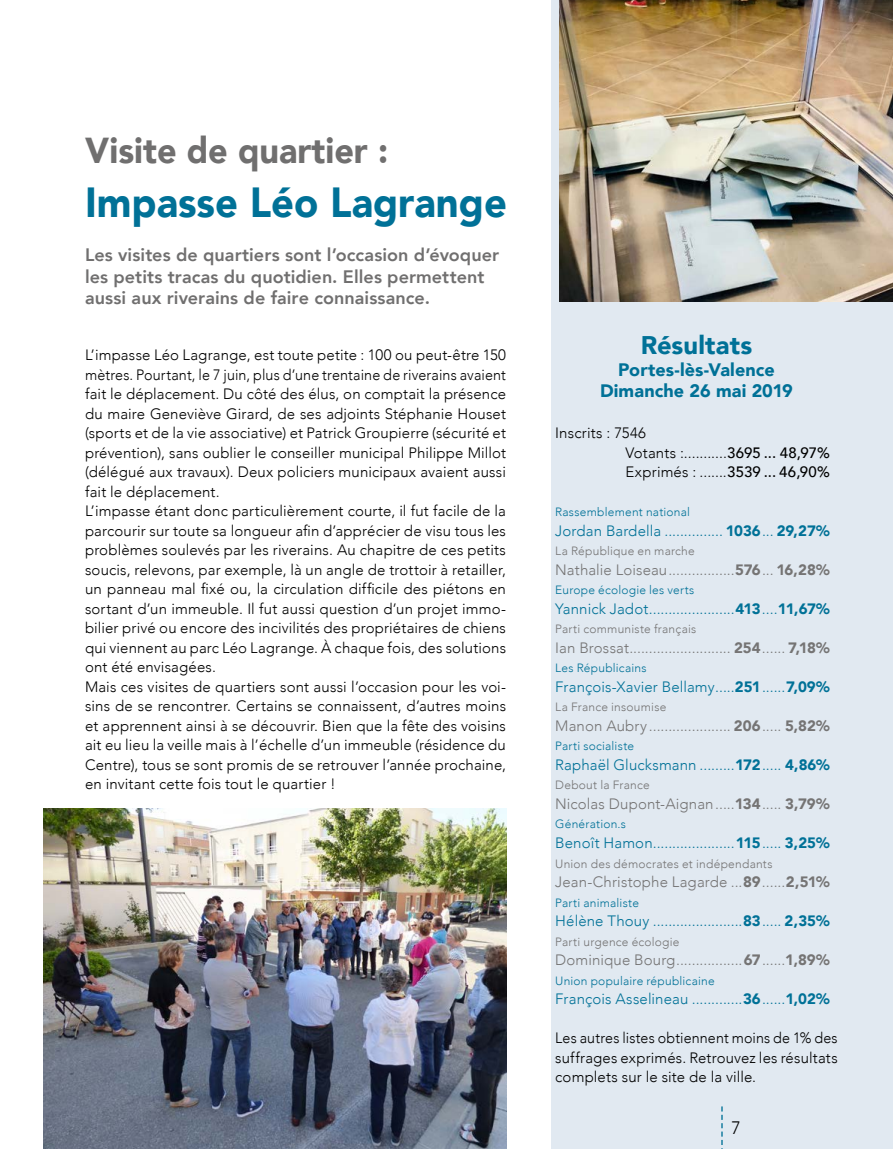
<style>
.page{position:relative;width:893px;height:1149px;background:#fff}
.page>*{position:absolute;margin:0;border:0;box-sizing:border-box;transform-origin:0 0}
.t1{font:900 42px "Avenir";color:#007197;scale:.95 1}
.t2{font:900 36px "Avenir";color:#706f6f;scale:.95 1}
.t3{font:900 25.5px "Avenir";letter-spacing:.005em;color:#007197}
.t4{font:800 18px/21.6px "Avenir";letter-spacing:.005em;color:#706f6f}
.t5{font:900 18px/21.6px "Avenir";letter-spacing:.005em;color:#007197;text-align:center}
.t6{font:300 18px "Avenir";color:#000}
.t7{font:300 15px/19.5px "Avenir";letter-spacing:.01em;color:#000}
.t8{font:300 15px "Avenir";letter-spacing:.01em;color:#007197}
.t9{font:300 15px "Avenir";letter-spacing:.01em;color:#757474}
.t10{font:300 15px/19.5px "Avenir";letter-spacing:.01em;color:#000;text-align:justify;scale:.95 1}
.t11{font:300 12px "Avenir";letter-spacing:.02em;color:#007197}
.t12{font:300 12px "Avenir";letter-spacing:.02em;color:#757474}
.s1{font-weight:500}
.s2{font-weight:900}
</style>
<div class="page">
<div style="left:551px;top:0;width:342px;height:1148px;background:#e1e9f1"></div>
<img style="left:44px;top:808px;width:462px;height:340px">
<img style="left:559px;top:0;width:334px;height:301px">
<svg style="left:721px;top:1106px;width:2px;height:39px"></svg>
<h2 class="t2" style="left:85px;top:119px;width:321px">Visite de quartier :</h2>
<h1 class="t1" style="left:85px;top:166px;width:446px">Impasse Léo Lagrange</h1>
<p class="t4" style="left:85px;top:244px;width:416px">Les visites de quartiers sont l’occasion d’évoquer les petits tracas du quotidien. Elles permettent aussi aux riverains de faire connaissance.</p>
<p class="t7" style="left:85px;top:345px;width:423px">L’impasse Léo Lagrange, est toute petite : 100 ou peut-être 150 mètres. Pourtant, le 7 juin, plus d’une trentaine de riverains avaient fait le déplacement. Du côté des élus, on comptait la présence du maire Geneviève Girard, de ses adjoints Stéphanie Houset (sports et de la vie associative) et Patrick Groupierre (sécurité et prévention), sans oublier le conseiller municipal Philippe Millot (délégué aux travaux). Deux policiers municipaux avaient aussi fait le déplacement.<br>L’impasse étant donc particulièrement courte, il fut facile de la parcourir sur toute sa longueur afin d’apprécier de visu tous les problèmes soulevés par les riverains. Au chapitre de ces petits soucis, relevons, par exemple, là un angle de trottoir à retailler, un panneau mal fixé ou, la circulation difficile des piétons en sortant d’un immeuble. Il fut aussi question d’un projet immo&shy;bilier privé ou encore des incivilités des propriétaires de chiens qui viennent au parc Léo Lagrange. À chaque fois, des solutions ont été envisagées.<br>Mais ces visites de quartiers sont aussi l’occasion pour les voi&shy;sins de se rencontrer. Certains se connaissent, d’autres moins et apprennent ainsi à se découvrir. Bien que la fête des voisins ait eu lieu la veille mais à l’échelle d’un immeuble (résidence du Centre), tous se sont promis de se retrouver l’année prochaine, en invitant cette fois tout le quartier !</p>
<h3 class="t3" style="left:641px;top:323px;width:113px">Résultats</h3>
<p class="t5" style="left:600px;top:358px;width:194px">Portes-lès-Valence<br>Dimanche 26 mai 2019</p>
<p class="t7" style="left:625px;top:423px;width:206px;text-indent:-70px">Inscrits : 7546<br>Votants :...........<span class="s1">3695 ... 48,97%<br></span>Exprimés : .......<span class="s1">3539 ... 46,90%</span></p>
<p class="t11" style="left:555px;top:505px;width:136px">Rassemblement national</p>
<p class="t8" style="left:555px;top:521px;width:276px">Jordan Bardella ............... <span class="s2">1036</span>... <span class="s2">29,27%</span></p>
<p class="t12" style="left:555px;top:544px;width:141px">La République en marche</p>
<p class="t9" style="left:555px;top:560px;width:276px">Nathalie Loiseau.................<span class="s2">576</span>... <span class="s2">16,28%</span></p>
<p class="t11" style="left:555px;top:583px;width:141px">Europe écologie les verts</p>
<p class="t8" style="left:555px;top:599px;width:276px">Yannick Jadot......................<span class="s2">413</span>....<span class="s2">11,67%</span></p>
<p class="t12" style="left:555px;top:622px;width:143px">Parti communiste français</p>
<p class="t9" style="left:555px;top:638px;width:276px">Ian Brossat.......................... <span class="s2">254</span>...... <span class="s2">7,18%</span></p>
<p class="t11" style="left:555px;top:661px;width:93px">Les Républicains</p>
<p class="t8" style="left:555px;top:677px;width:276px">François-Xavier Bellamy.....<span class="s2">251</span>......<span class="s2">7,09%</span></p>
<p class="t12" style="left:555px;top:700px;width:113px">La France insoumise</p>
<p class="t9" style="left:555px;top:716px;width:276px">Manon Aubry..................... <span class="s2">206</span>..... <span class="s2">5,82%</span></p>
<p class="t11" style="left:555px;top:739px;width:80px">Parti socialiste</p>
<p class="t8" style="left:555px;top:755px;width:276px">Raphaël Glucksmann .........<span class="s2">172</span>..... <span class="s2">4,86%</span></p>
<p class="t12" style="left:555px;top:778px;width:96px">Debout la France</p>
<p class="t9" style="left:555px;top:794px;width:276px">Nicolas Dupont-Aignan.....<span class="s2">134</span>..... <span class="s2">3,79%</span></p>
<p class="t11" style="left:555px;top:817px;width:72px">Génération.s</p>
<p class="t8" style="left:555px;top:833px;width:276px">Benoît Hamon.....................<span class="s2">115</span>..... <span class="s2">3,25%</span></p>
<p class="t12" style="left:555px;top:856px;width:219px">Union des démocrates et indépendants</p>
<p class="t9" style="left:555px;top:872px;width:276px">Jean-Christophe Lagarde ...<span class="s2">89</span>......<span class="s2">2,51%</span></p>
<p class="t11" style="left:555px;top:895px;width:85px">Parti animaliste</p>
<p class="t8" style="left:555px;top:911px;width:276px">Hélène Thouy .......................<span class="s2">83</span>..... <span class="s2">2,35%</span></p>
<p class="t12" style="left:555px;top:934px;width:126px">Parti urgence écologie</p>
<p class="t9" style="left:555px;top:950px;width:276px">Dominique Bourg.................<span class="s2">67</span>......<span class="s2">1,89%</span></p>
<p class="t11" style="left:555px;top:973px;width:161px">Union populaire républicaine</p>
<p class="t8" style="left:555px;top:989px;width:276px">François Asselineau .............<span class="s2">36</span>......<span class="s2">1,02%</span></p>
<p class="t10" style="left:555px;top:1027px;width:299px">Les autres listes obtiennent moins de 1% des suffrages exprimés. Retrouvez les résultats complets sur le site de la ville.</p>
<p class="t6" style="left:731px;top:1116px;width:11px">7</p>
</div>
